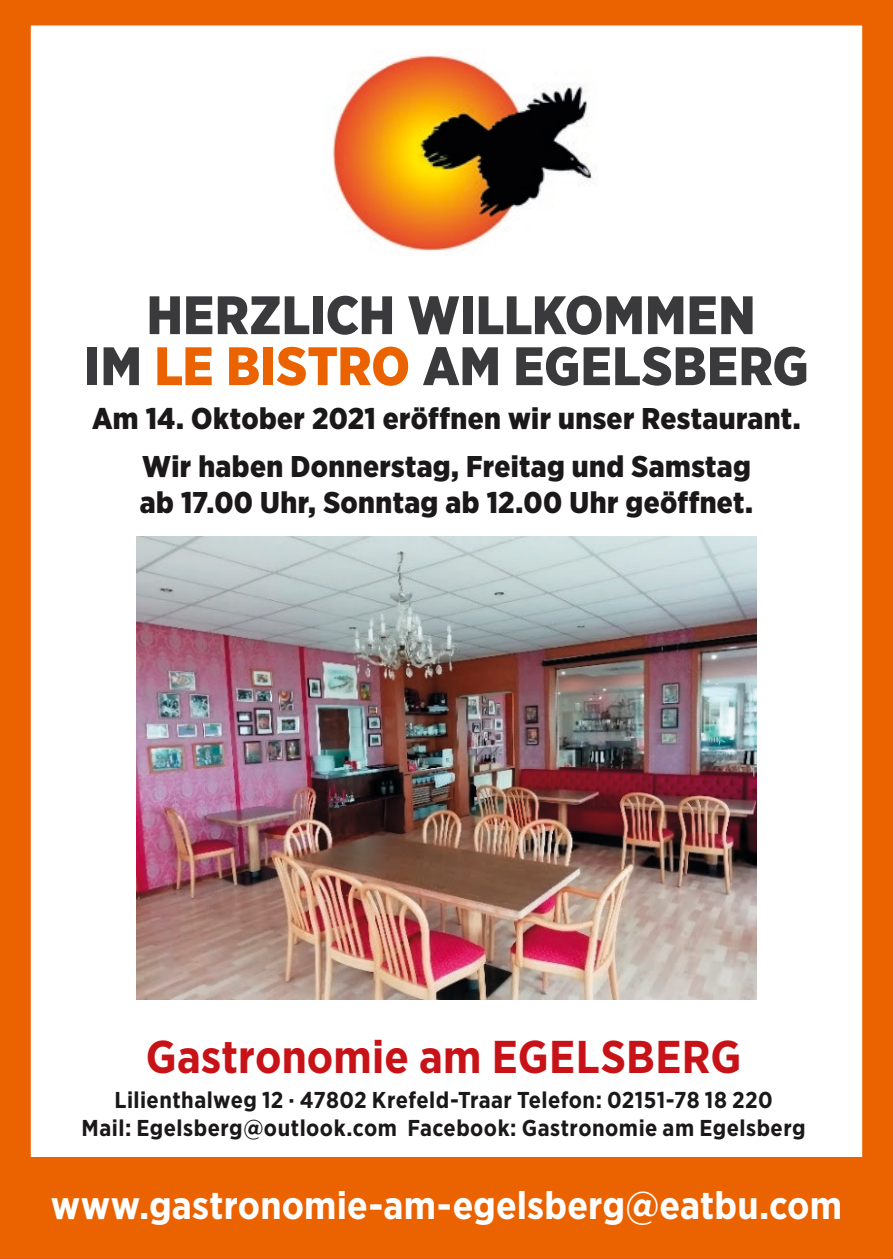
<style>
.page{position:relative;width:893px;height:1259px;background:#eb6201}
.page>*{position:absolute;margin:0;border:0;box-sizing:border-box;transform-origin:0 0}
.t1{font:900 54px/51px "Gotham Narrow";letter-spacing:.005em;color:#3a393b;text-align:center}
.t2{font:700 45.9px "Gotham Narrow";letter-spacing:.005em;color:#c71218}
.t3{font:700 38.7px "Gotham Narrow";letter-spacing:.005em;color:#fff}
.t4{font:900 30px/48px "Gotham Narrow";letter-spacing:.01em;color:#1b1819;text-align:center}
.t5{font:700 23.1px/28.8px "Gotham Narrow";letter-spacing:.02em;color:#1b1819;text-align:center}
.s1{color:#eb6201}
</style>
<div class="page">
<div style="left:22px;top:17px;width:849px;height:1212px;background:#fff"></div>
<div style="left:14px;top:9px;width:865px;height:1228px;border:17px solid #eb6201"></div>
<div style="left:13px;top:1157px;width:880px;height:97px;background:#eb6201"></div>
<img style="left:333px;top:55px;width:263px;height:196px">
<img style="left:137px;top:536px;width:619px;height:463px">
<h1 class="t1" style="left:85px;top:289px;width:725px">HERZLICH WILLKOMMEN<br>IM <span class="s1">LE BISTRO</span> AM EGELSBERG</h1>
<p class="t4" style="left:92px;top:394px;width:710px">Am 14. Oktober 2021 eröffnen wir unser Restaurant.<br>Wir haben Donnerstag, Freitag und Samstag</p>
<p class="t4" style="left:140px;top:478px;width:615px">ab 17.00 Uhr, Sonntag ab 12.00 Uhr geöffnet.</p>
<h2 class="t2" style="left:146px;top:1027px;width:597px">Gastronomie am EGELSBERG</h2>
<p class="t5" style="left:82px;top:1085px;width:726px">Lilienthalweg 12 · 47802 Krefeld-Traar Telefon: 02151-78 18 220<br>Mail: Egelsberg@outlook.com Facebook: Gastronomie am Egelsberg</p>
<p class="t3" style="left:51px;top:1180px;width:793px">www.gastronomie-am-egelsberg@eatbu.com</p>
</div>
